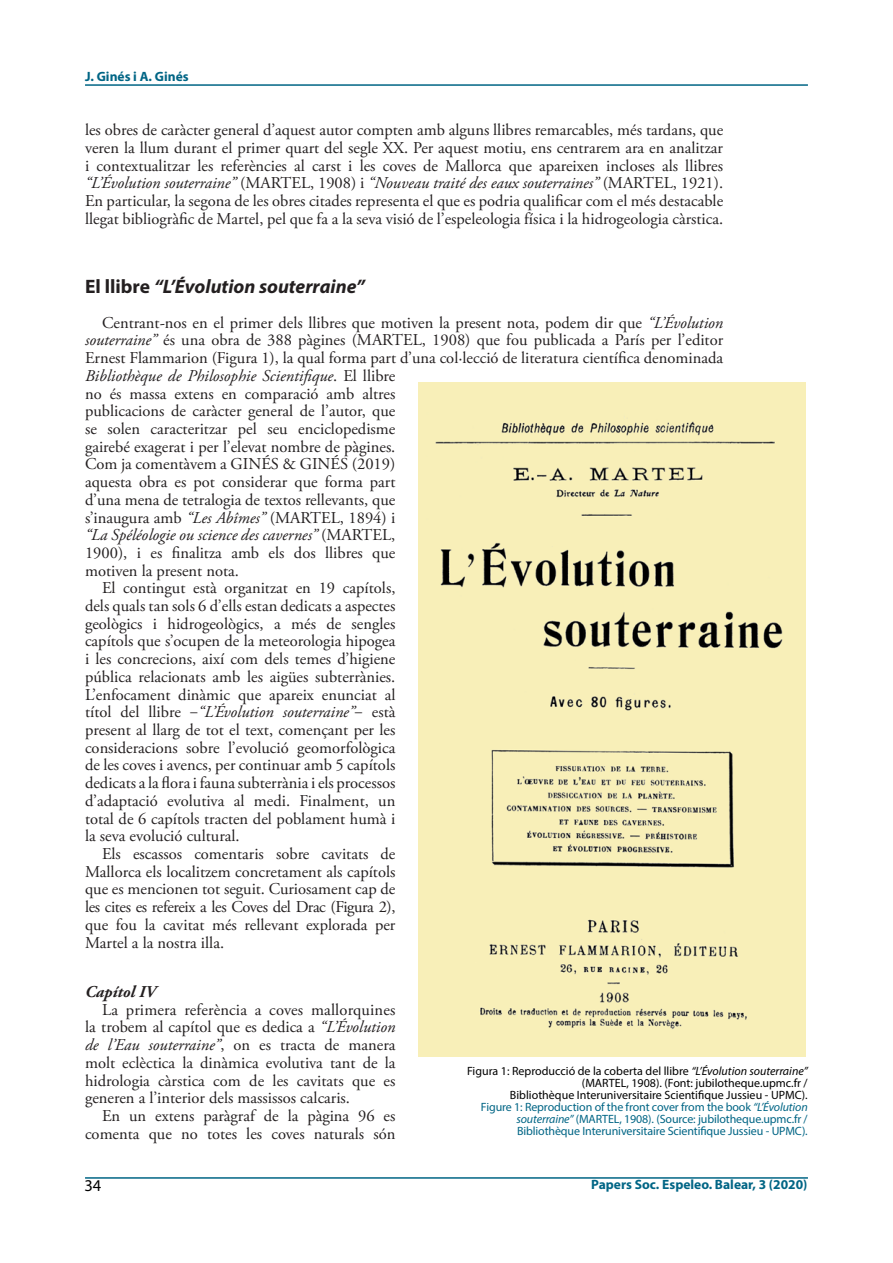
<style>
.page{position:relative;width:893px;height:1263px;background:#fff}
.page>*{position:absolute;margin:0;border:0;box-sizing:border-box;transform-origin:0 0}
.t1{font:italic 700 19.5px "Myriad Pro";color:#231f20}
.t2{font:16.5px/17.7px "Adobe Garamond Pro";color:#231f20;text-align:justify}
.t3{font:italic 16.5px "Adobe Garamond Pro";color:#231f20}
.t4{font:16.5px "Adobe Garamond Pro";letter-spacing:-.025em;color:#231f20}
.t5{font:italic 700 16.5px "Adobe Garamond Pro";color:#231f20}
.t6{font:16.5px "Myriad Pro";color:#000}
.t7{font:700 13.5px "Myriad Pro";color:#006585}
.t8{font:12px/12px "Myriad Pro";letter-spacing:-.01em;color:#006585;text-align:right}
.s1{font-style:italic}
.s2{font-style:normal}
.s3{color:#000}
.s4{font-style:italic;color:#000}
</style>
<div class="page">
<hr style="left:85px;top:84px;width:723px;height:2px;background:#006585">
<hr style="left:85px;top:1177px;width:723px;height:2px;background:#006585">
<img style="left:419px;top:383px;width:387px;height:674px">
<p class="t7" style="left:85px;top:68px;width:105px">J. Ginés i A. Ginés</p>
<p class="t2" style="left:85px;top:122px;width:640px">les obres de caràcter general d’aquest autor compten amb alguns llibres remarcables, més tardans, que veren la llum durant el primer quart del segle XX. Per aquest motiu, ens centrarem ara en analitzar i contextualitzar les referències al carst i les coves de Mallorca que apareixen incloses als llibres <span class="s1">“L’Évolution souterraine”</span> (MARTEL, 1908) i <span class="s1">“Nouveau traité des eaux souterraines”</span> (MARTEL, 1921).<br>En particular, la segona de les obres citades representa el que es podria qualificar com el més destacable llegat bibliogràfic de Martel, pel que fa a la seva visió de l’espeleologia física i la hidrogeologia càrstica.</p>
<p class="t1" style="left:85px;top:274px;width:281px"><span class="s2">El llibre</span> “L’Évolution souterraine”</p>
<p class="t2" style="left:102px;top:314px;width:623px">Centrant-nos en el primer dels llibres que motiven la present nota, podem dir que <span class="s1">“L’Évolution</span></p>
<p class="t2" style="left:85px;top:332px;width:640px"><span class="s1">souterraine”</span> és una obra de 388 pàgines (MARTEL, 1908) que fou publicada a París per l’editor</p>
<p class="t2" style="left:85px;top:350px;width:640px">Ernest Flammarion (Figura 1), la qual forma part d’una col·lecció de literatura científica denominada</p>
<p class="t3" style="left:85px;top:366px;width:312px">Bibliothèque de Philosophie Scientifique<span class="s2">. El llibre</span></p>
<p class="t2" style="left:85px;top:385px;width:312px">no és massa extens en comparació amb altres</p>
<p class="t2" style="left:85px;top:403px;width:312px">publicacions de caràcter general de l’autor, que</p>
<p class="t2" style="left:85px;top:420px;width:312px">se solen caracteritzar pel seu enciclopedisme</p>
<p class="t2" style="left:85px;top:438px;width:312px">gairebé exagerat i per l’elevat nombre de pàgines.</p>
<p class="t2" style="left:85px;top:456px;width:312px">Com ja comentàvem a GINÉS &amp; GINÉS (2019)</p>
<p class="t2" style="left:85px;top:474px;width:312px">aquesta obra es pot considerar que forma part</p>
<p class="t2" style="left:85px;top:491px;width:312px">d’una mena de tetralogia de textos rellevants, que</p>
<p class="t2" style="left:85px;top:509px;width:312px">s’inaugura amb <span class="s1">“Les Abîmes”</span> (MARTEL, 1894) i</p>
<p class="t3" style="left:85px;top:525px;width:312px">“La Spéléologie ou science des cavernes” <span class="s2">(MARTEL,</span></p>
<p class="t2" style="left:85px;top:544px;width:312px">1900), i es finalitza amb els dos llibres que</p>
<p class="t2" style="left:85px;top:562px;width:155px">motiven la present nota.</p>
<p class="t2" style="left:102px;top:580px;width:295px">El contingut està organitzat en 19 capítols,</p>
<p class="t2" style="left:85px;top:597px;width:312px">dels quals tan sols 6 d’ells estan dedicats a aspectes</p>
<p class="t2" style="left:85px;top:615px;width:312px">geològics i hidrogeològics, a més de sengles</p>
<p class="t2" style="left:85px;top:633px;width:312px">capítols que s’ocupen de la meteorologia hipogea</p>
<p class="t2" style="left:85px;top:651px;width:312px">i les concrecions, així com dels temes d’higiene</p>
<p class="t2" style="left:85px;top:668px;width:312px">pública relacionats amb les aigües subterrànies.</p>
<p class="t2" style="left:85px;top:686px;width:312px">L’enfocament dinàmic que apareix enunciat al</p>
<p class="t3" style="left:85px;top:702px;width:312px"><span class="s2">títol del llibre ‒</span>“L’Évolution souterraine”<span class="s2">‒ està</span></p>
<p class="t2" style="left:85px;top:721px;width:312px">present al llarg de tot el text, començant per les</p>
<p class="t2" style="left:85px;top:739px;width:312px">consideracions sobre l’evolució geomorfològica</p>
<p class="t2" style="left:85px;top:757px;width:312px">de les coves i avencs, per continuar amb 5 capítols</p>
<p class="t2" style="left:85px;top:775px;width:312px">dedicats a la flora i fauna subterrània i els processos</p>
<p class="t2" style="left:85px;top:792px;width:312px">d’adaptació evolutiva al medi. Finalment, un</p>
<p class="t2" style="left:85px;top:810px;width:312px">total de 6 capítols tracten del poblament humà i</p>
<p class="t2" style="left:85px;top:828px;width:156px">la seva evolució cultural.</p>
<p class="t2" style="left:102px;top:845px;width:295px">Els escassos comentaris sobre cavitats de</p>
<p class="t2" style="left:85px;top:863px;width:312px">Mallorca els localitzem concretament als capítols</p>
<p class="t2" style="left:85px;top:881px;width:312px">que es mencionen tot seguit. Curiosament cap de</p>
<p class="t4" style="left:85px;top:897px;width:312px">les cites es refereix a les Coves del Drac (Figura 2),</p>
<p class="t2" style="left:85px;top:916px;width:312px">que fou la cavitat més rellevant explorada per</p>
<p class="t2" style="left:85px;top:934px;width:141px">Martel a la nostra illa.</p>
<p class="t5" style="left:85px;top:982px;width:72px">Capítol IV</p>
<p class="t2" style="left:85px;top:1001px;width:312px;text-indent:17px">La primera referència a coves mallorquines la trobem al capítol que es dedica a <span class="s1">“L’Évolution de l’Eau souterraine”</span>, on es tracta de manera molt eclèctica la dinàmica evolutiva tant de la hidrologia càrstica com de les cavitats que es generen a l’interior dels massissos calcaris.</p>
<p class="t2" style="left:85px;top:1107px;width:312px;text-align:right">En un extens paràgraf de la pàgina 96 es comenta que no totes les coves naturals són</p>
<p class="t8" style="left:467px;top:1065px;width:342px"><span class="s3">Figura 1: Reproducció de la coberta del llibre</span> <span class="s4">“L’Évolution souterraine” </span><span class="s3">(MARTEL, 1908). (Font: jubilotheque.upmc.fr /<br>Bibliothèque Interuniversitaire Scientifique Jussieu - UPMC).<br></span>Figure 1: Reproduction of the front cover from the book <span class="s1">“L’Évolution souterraine”</span> (MARTEL, 1908). (Source: jubilotheque.upmc.fr / Bibliothèque Interuniversitaire Scientifique Jussieu - UPMC).</p>
<p class="t6" style="left:84px;top:1175px;width:18px">34</p>
<p class="t7" style="left:591px;top:1176px;width:218px">Papers Soc. Espeleo. Balear, 3 (2020)</p>
</div>
